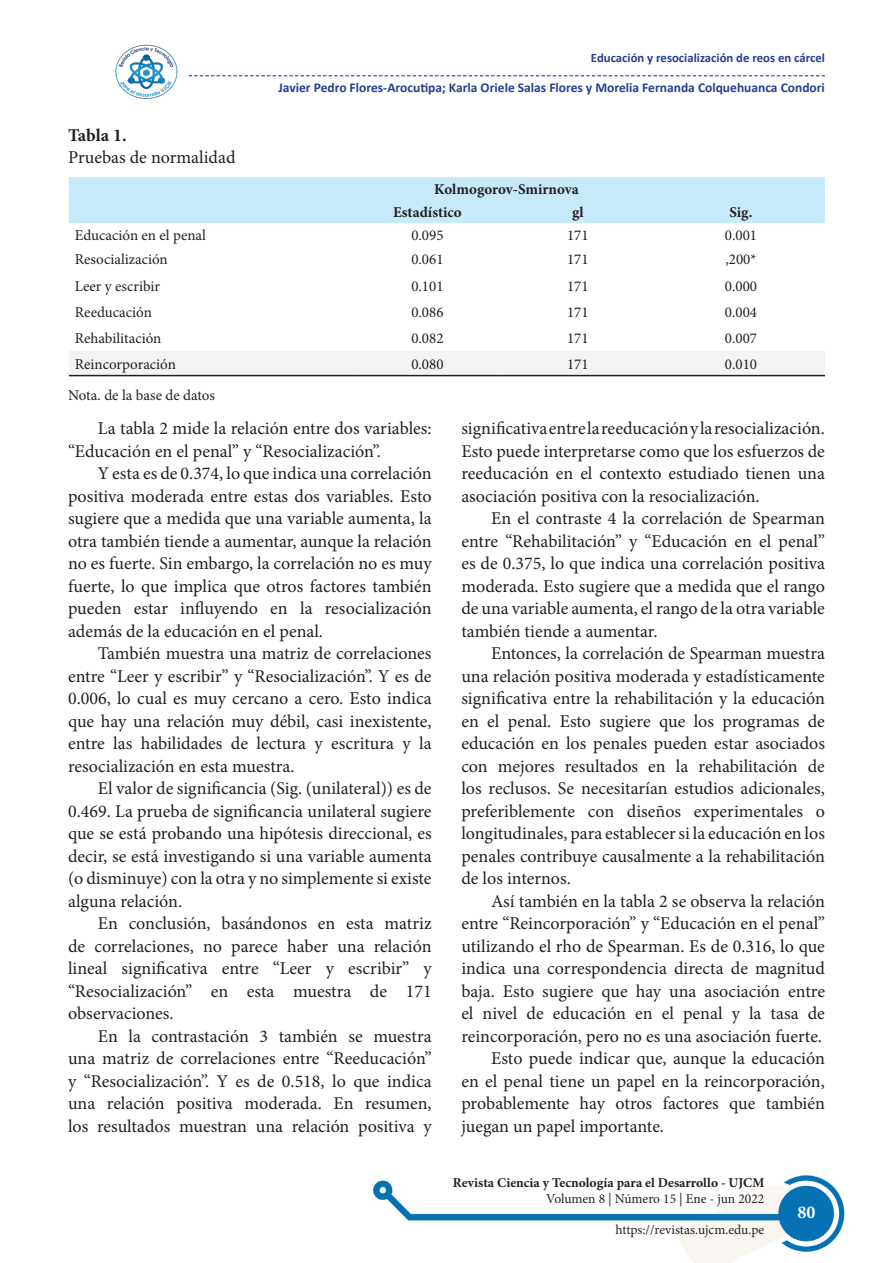
<style>
.page{position:relative;width:893px;height:1263px;background:#fff}
.page>*{position:absolute;margin:0;border:0;box-sizing:border-box;transform-origin:0 0}
.t1{font:18px/22.5px "Minion Pro";color:#231f20;text-align:justify}
.t2{font:700 18px "Minion Pro";letter-spacing:-.005em;color:#231f20}
.t3{font:700 18px "Minion Pro";color:#fff}
.t4{font:15px "Minion Pro";color:#231f20}
.t5{font:700 15px "Minion Pro";color:#231f20}
.t6{font:700 13.5px "Calibri";color:#253f8e}
.t7{font:13.5px "Minion Pro";color:#231f20}
.t8{font:700 13.5px "Minion Pro";color:#231f20}
.t9{font:700 12.75px "Calibri";color:#253f8e}
</style>
<div class="page">
<img style="left:68px;top:75px;width:777px;height:1188px">
<svg style="left:189px;top:75px;width:636px;height:1px"></svg>
<img style="left:113px;top:44px;width:66px;height:57px">
<div style="left:69px;top:177px;width:756px;height:46px;background:#c6eafa"></div>
<div style="left:69px;top:351px;width:756px;height:24px;background:#f2f3f4"></div>
<hr style="left:69px;top:375px;width:287px;height:1px;background:#231f20">
<hr style="left:356px;top:375px;width:143px;height:1px;background:#231f20">
<hr style="left:499px;top:375px;width:158px;height:1px;background:#231f20">
<hr style="left:657px;top:375px;width:168px;height:1px;background:#231f20">
<p class="t2" style="left:68px;top:122px;width:60px">Tabla 1.</p>
<p class="t1" style="left:68px;top:146px;width:169px">Pruebas de normalidad</p>
<p class="t9" style="left:591px;top:49px;width:235px">Educación y resocialización de reos en cárcel</p>
<p class="t6" style="left:278px;top:78px;width:548px">Javier Pedro Flores-Arocutipa; Karla Oriele Salas Flores y Morelia Fernanda Colquehuanca Condori</p>
<p class="t5" style="left:434px;top:179px;width:146px">Kolmogorov-Smirnova</p>
<p class="t5" style="left:393px;top:202px;width:70px">Estadístico</p>
<p class="t5" style="left:572px;top:202px;width:13px">gl</p>
<p class="t5" style="left:729px;top:202px;width:25px">Sig.</p>
<p class="t4" style="left:75px;top:225px;width:133px">Educación en el penal</p>
<p class="t4" style="left:411px;top:225px;width:34px">0.095</p>
<p class="t4" style="left:567px;top:225px;width:23px">171</p>
<p class="t4" style="left:725px;top:225px;width:34px">0.001</p>
<p class="t4" style="left:75px;top:250px;width:94px">Resocialización</p>
<p class="t4" style="left:411px;top:250px;width:34px">0.061</p>
<p class="t4" style="left:567px;top:250px;width:23px">171</p>
<p class="t4" style="left:725px;top:250px;width:33px">,200*</p>
<p class="t4" style="left:75px;top:276px;width:87px">Leer y escribir</p>
<p class="t4" style="left:411px;top:276px;width:34px">0.101</p>
<p class="t4" style="left:567px;top:276px;width:23px">171</p>
<p class="t4" style="left:725px;top:276px;width:34px">0.000</p>
<p class="t4" style="left:75px;top:302px;width:78px">Reeducación</p>
<p class="t4" style="left:411px;top:302px;width:34px">0.086</p>
<p class="t4" style="left:567px;top:302px;width:23px">171</p>
<p class="t4" style="left:725px;top:302px;width:34px">0.004</p>
<p class="t4" style="left:75px;top:328px;width:88px">Rehabilitación</p>
<p class="t4" style="left:411px;top:328px;width:34px">0.082</p>
<p class="t4" style="left:567px;top:328px;width:23px">171</p>
<p class="t4" style="left:725px;top:328px;width:34px">0.007</p>
<p class="t4" style="left:75px;top:354px;width:103px">Reincorporación</p>
<p class="t4" style="left:411px;top:354px;width:34px">0.080</p>
<p class="t4" style="left:567px;top:354px;width:23px">171</p>
<p class="t4" style="left:725px;top:354px;width:34px">0.010</p>
<p class="t4" style="left:68px;top:385px;width:149px">Nota. de la base de datos</p>
<p class="t1" style="left:68px;top:417px;width:365px;text-indent:30px">La tabla 2 mide la relación entre dos variables: “Educación en el penal” y “Resocialización”.</p>
<p class="t1" style="left:68px;top:462px;width:365px;text-indent:30px">Y esta es de 0.374, lo que indica una correlación positiva moderada entre estas dos variables. Esto sugiere que a medida que una variable aumenta, la otra también tiende a aumentar, aunque la relación no es fuerte. Sin embargo, la correlación no es muy fuerte, lo que implica que otros factores también pueden estar influyendo en la resocialización además de la educación en el penal.</p>
<p class="t1" style="left:68px;top:642px;width:365px;text-indent:30px">También muestra una matriz de correlaciones entre “Leer y escribir” y “Resocialización”. Y es de 0.006, lo cual es muy cercano a cero. Esto indica que hay una relación muy débil, casi inexistente, entre las habilidades de lectura y escritura y la resocialización en esta muestra.</p>
<p class="t1" style="left:68px;top:777px;width:365px;text-indent:30px">El valor de significancia (Sig. (unilateral)) es de 0.469. La prueba de significancia unilateral sugiere que se está probando una hipótesis direccional, es decir, se está investigando si una variable aumenta (o disminuye) con la otra y no simplemente si existe alguna relación.</p>
<p class="t1" style="left:68px;top:912px;width:365px;text-indent:30px">En conclusión, basándonos en esta matriz de correlaciones, no parece haber una relación lineal significativa entre “Leer y escribir” y “Resocialización” en esta muestra de 171 observaciones.</p>
<p class="t1" style="left:68px;top:1025px;width:365px;text-indent:30px">En la contrastación 3 también se muestra una matriz de correlaciones entre “Reeducación” y “Resocialización”. Y es de 0.518, lo que indica una relación positiva moderada. En resumen, los resultados muestran una relación positiva y</p>
<p class="t1" style="left:461px;top:417px;width:365px">significativa entre la reeducación y la resocialización.<br>Esto puede interpretarse como que los esfuerzos de reeducación en el contexto estudiado tienen una asociación positiva con la resocialización.</p>
<p class="t1" style="left:461px;top:507px;width:365px;text-indent:30px">En el contraste 4 la correlación de Spearman entre “Rehabilitación” y “Educación en el penal” es de 0.375, lo que indica una correlación positiva moderada. Esto sugiere que a medida que el rango de una variable aumenta, el rango de la otra variable también tiende a aumentar.</p>
<p class="t1" style="left:461px;top:642px;width:365px;text-indent:30px">Entonces, la correlación de Spearman muestra una relación positiva moderada y estadísticamente significativa entre la rehabilitación y la educación en el penal. Esto sugiere que los programas de educación en los penales pueden estar asociados con mejores resultados en la rehabilitación de los reclusos. Se necesitarían estudios adicionales, preferiblemente con diseños experimentales o longitudinales, para establecer si la educación en los penales contribuye causalmente a la rehabilitación de los internos.</p>
<p class="t1" style="left:461px;top:890px;width:365px;text-indent:30px">Así también en la tabla 2 se observa la relación entre “Reincorporación” y “Educación en el penal” utilizando el rho de Spearman. Es de 0.316, lo que indica una correspondencia directa de magnitud baja. Esto sugiere que hay una asociación entre el nivel de educación en el penal y la tasa de reincorporación, pero no es una asociación fuerte.</p>
<p class="t1" style="left:461px;top:1047px;width:365px;text-indent:30px">Esto puede indicar que, aunque la educación en el penal tiene un papel en la reincorporación, probablemente hay otros factores que también juegan un papel importante.</p>
<p class="t8" style="left:453px;top:1173px;width:313px">Revista Ciencia y Tecnología para el Desarrollo - UJCM</p>
<p class="t7" style="left:546px;top:1189px;width:220px">Volumen 8 | Número 15 | Ene - jun 2022</p>
<p class="t7" style="left:616px;top:1220px;width:150px">https://revistas.ujcm.edu.pe</p>
<p class="t3" style="left:797px;top:1199px;width:19px">80</p>
</div>
